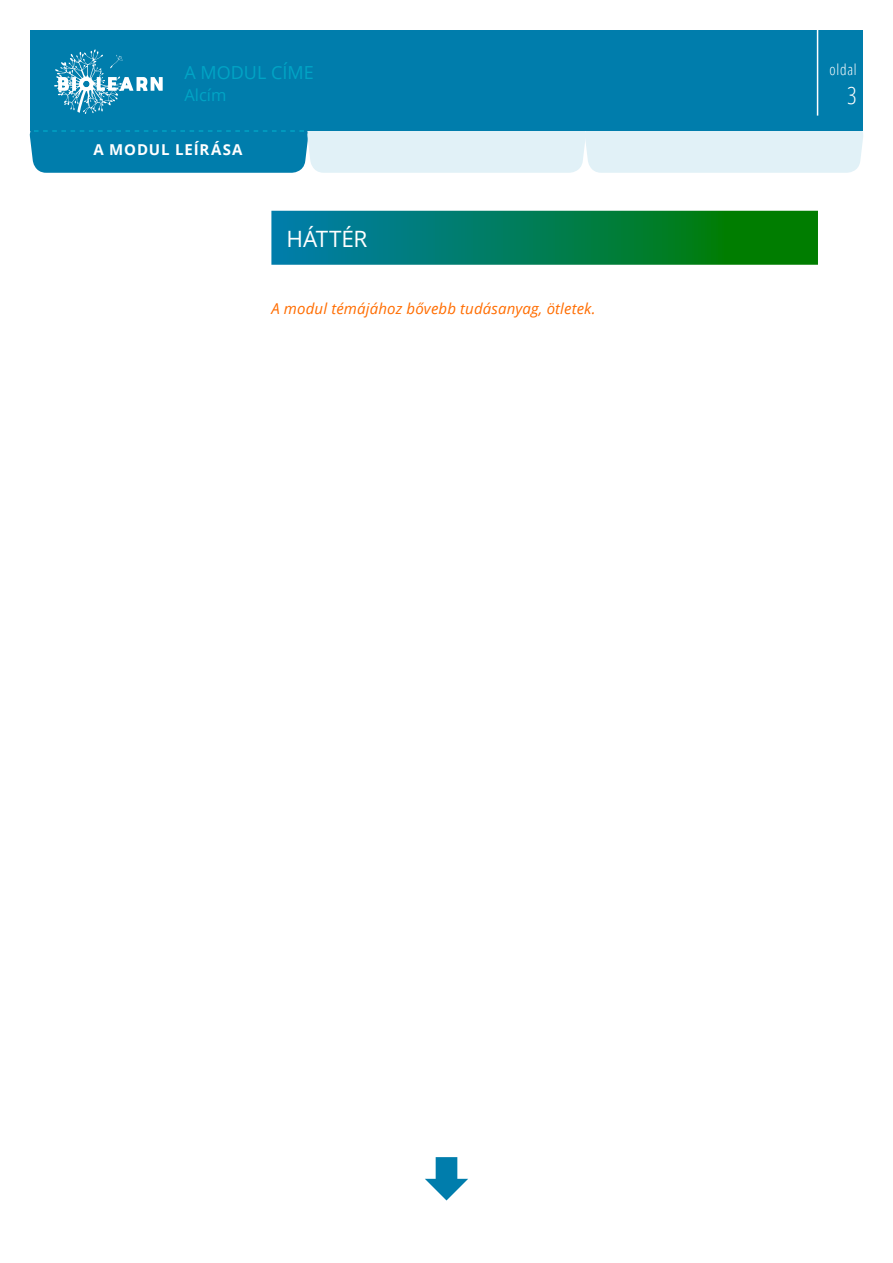
<style>
.page{position:relative;width:893px;height:1263px;background:#fff}
.page>*{position:absolute;margin:0;border:0;box-sizing:border-box;transform-origin:0 0}
.t1{font:300 condensed 24px "Open Sans";color:#fff}
.t2{font:22.5px "Open Sans";letter-spacing:-.005em;color:#fff}
.t3{font:18px "Open Sans";color:#00a4c5}
.t4{font:16.5px "Open Sans";color:#00a4c5}
.t5{font:italic 15px "Open Sans";letter-spacing:.01em;color:#ff6d00}
.t6{font:700 15px "Open Sans";letter-spacing:.06em;color:#fff}
.t7{font:300 condensed 15px "Open Sans";letter-spacing:.05em;color:#fff}
</style>
<div class="page">
<div style="left:30px;top:30px;width:833px;height:100px;background:#007dac"></div>
<svg style="left:54px;top:49px;width:109px;height:65px"></svg>
<hr style="left:817px;top:30px;width:1px;height:86px;background:#fff">
<svg style="left:29px;top:130px;width:834px;height:43px"></svg>
<div style="left:271px;top:211px;width:547px;height:54px;background:linear-gradient(to right,#007daf,#007d00)"></div>
<p class="t3" style="left:184px;top:60px;width:131px">A MODUL CÍME</p>
<p class="t4" style="left:184px;top:84px;width:43px">Alcím</p>
<p class="t6" style="left:93px;top:138px;width:151px">A MODUL LEÍRÁSA</p>
<h2 class="t2" style="left:286px;top:223px;width:82px">HÁTTÉR</h2>
<p class="t5" style="left:271px;top:298px;width:326px">A modul témájához bővebb tudásanyag, ötletek.</p>
<p class="t7" style="left:829px;top:59px;width:29px">oldal</p>
<h1 class="t1" style="left:847px;top:79px;width:11px">3</h1>
</div>
